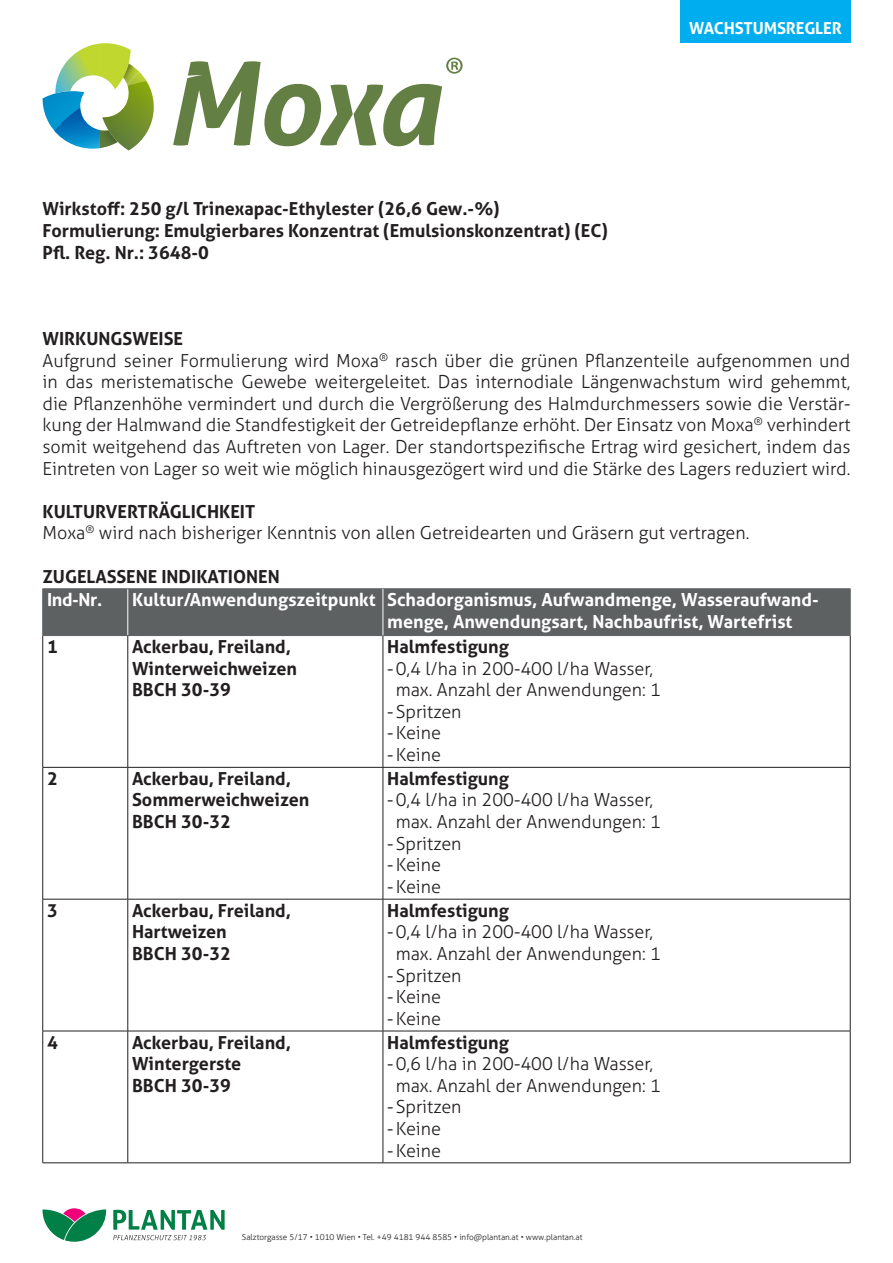
<style>
.page{position:relative;width:893px;height:1263px;background:#fff}
.page>*{position:absolute;margin:0;border:0;box-sizing:border-box;transform-origin:0 0}
.Broodtekst{font:300 18px/21.6px "Aller";color:#231f20;text-align:center}
.Broodtekst-2{font:700 18px/21.6px "Aller";color:#231f20}
.t1{font:700 18px/21.6px "Aller";color:#fff}
.t2{font:700 16.5px "Aller";letter-spacing:-.01em;color:#fff}
.t3{font:300 8.25px "Aller";color:#231f20}
</style>
<div class="page">
<div style="left:680px;top:0;width:170px;height:43px;background:#00aeef"></div>
<svg style="left:43px;top:1208px;width:63px;height:34px"></svg>
<svg style="left:113px;top:1210px;width:112px;height:30px"></svg>
<div style="left:43px;top:589px;width:807px;height:46px;background:#5d6161"></div>
<hr style="left:128px;top:636px;width:1px;height:131px;background:#231f20">
<hr style="left:383px;top:636px;width:1px;height:131px;background:#231f20">
<hr style="left:128px;top:767px;width:255px;height:1px;background:#231f20">
<hr style="left:128px;top:767px;width:1px;height:132px;background:#231f20">
<hr style="left:383px;top:767px;width:1px;height:132px;background:#231f20">
<hr style="left:128px;top:899px;width:255px;height:1px;background:#231f20">
<hr style="left:128px;top:899px;width:1px;height:132px;background:#231f20">
<hr style="left:383px;top:899px;width:1px;height:132px;background:#231f20">
<hr style="left:128px;top:1031px;width:255px;height:1px;background:#231f20">
<hr style="left:128px;top:1031px;width:1px;height:131px;background:#231f20">
<hr style="left:383px;top:1031px;width:1px;height:131px;background:#231f20">
<hr style="left:128px;top:1162px;width:255px;height:1px;background:#231f20">
<hr style="left:128px;top:589px;width:1px;height:46px;background:#fff">
<hr style="left:42px;top:636px;width:1px;height:131px;background:#231f20">
<hr style="left:850px;top:636px;width:1px;height:131px;background:#231f20">
<hr style="left:43px;top:767px;width:85px;height:1px;background:#231f20">
<hr style="left:42px;top:767px;width:1px;height:132px;background:#231f20">
<hr style="left:383px;top:767px;width:467px;height:1px;background:#231f20">
<hr style="left:850px;top:767px;width:1px;height:132px;background:#231f20">
<hr style="left:43px;top:899px;width:85px;height:1px;background:#231f20">
<hr style="left:42px;top:899px;width:1px;height:132px;background:#231f20">
<hr style="left:383px;top:899px;width:467px;height:1px;background:#231f20">
<hr style="left:850px;top:899px;width:1px;height:132px;background:#231f20">
<hr style="left:43px;top:1031px;width:85px;height:1px;background:#231f20">
<hr style="left:42px;top:1031px;width:1px;height:131px;background:#231f20">
<hr style="left:383px;top:1031px;width:467px;height:1px;background:#231f20">
<hr style="left:850px;top:1031px;width:1px;height:131px;background:#231f20">
<hr style="left:43px;top:1162px;width:85px;height:1px;background:#231f20">
<hr style="left:383px;top:1162px;width:467px;height:1px;background:#231f20">
<hr style="left:43px;top:588px;width:85px;height:1px;background:#5d6161">
<hr style="left:42px;top:589px;width:1px;height:46px;background:#5d6161">
<hr style="left:128px;top:588px;width:255px;height:1px;background:#5d6161">
<hr style="left:383px;top:588px;width:467px;height:1px;background:#5d6161">
<hr style="left:850px;top:589px;width:1px;height:46px;background:#5d6161">
<hr style="left:43px;top:635px;width:85px;height:1px;background:#5d6161">
<hr style="left:128px;top:635px;width:255px;height:1px;background:#5d6161">
<hr style="left:383px;top:635px;width:467px;height:1px;background:#5d6161">
<hr style="left:383px;top:589px;width:1px;height:46px;background:#fff">
<svg style="left:43px;top:43px;width:111px;height:108px"></svg>
<svg style="left:173px;top:58px;width:290px;height:88px"></svg>
<p class="Broodtekst-2" style="left:43px;top:198px;width:459px">Wirkstoff: 250 g/l Trinexapac-Ethylester (26,6 Gew.-%)</p>
<p class="Broodtekst-2" style="left:43px;top:220px;width:567px">Formulierung: Emulgierbares Konzentrat (Emulsionskonzentrat) (EC)</p>
<p class="Broodtekst-2" style="left:43px;top:241px;width:168px">Pfl. Reg. Nr.: 3648-0</p>
<p class="t2" style="left:689px;top:18px;width:154px">WACHSTUMSREGLER</p>
<p class="Broodtekst-2" style="left:43px;top:328px;width:142px">WIRKUNGSWEISE</p>
<p class="Broodtekst" style="left:43px;top:349px;width:809px;text-align:justify">Aufgrund seiner Formulierung wird Moxa<sup>®</sup> rasch über die grünen Pflanzenteile aufgenommen und in das meristematische Gewebe weitergeleitet. Das internodiale Längenwachstum wird gehemmt, die Pflanzenhöhe vermindert und durch die Vergrößerung des Halmdurchmessers sowie die Verstär&shy;kung der Halmwand die Standfestigkeit der Getreidepflanze erhöht. Der Einsatz von Moxa<sup>®</sup> verhindert somit weitgehend das Auftreten von Lager. Der standortspezifische Ertrag wird gesichert, indem das Eintreten von Lager so weit wie möglich hinausgezögert wird und die Stärke des Lagers reduziert wird.</p>
<p class="Broodtekst-2" style="left:43px;top:500px;width:214px">KULTURVERTRÄGLICHKEIT</p>
<p class="Broodtekst" style="left:43px;top:522px;width:708px">Moxa<sup>®</sup> wird nach bisheriger Kenntnis von allen Getreidearten und Gräsern gut vertragen.</p>
<p class="Broodtekst-2" style="left:43px;top:565px;width:239px">ZUGELASSENE INDIKATIONEN</p>
<p class="t1" style="left:47px;top:589px;width:57px">Ind-Nr.</p>
<p class="t1" style="left:132px;top:589px;width:245px">Kultur/Anwendungszeitpunkt</p>
<p class="t1" style="left:387px;top:589px;width:433px">Schadorganismus, Aufwandmenge, Wasseraufwand&shy;menge, Anwendungsart, Nachbaufrist, Wartefrist</p>
<p class="Broodtekst-2" style="left:47px;top:636px;width:12px">1</p>
<p class="Broodtekst-2" style="left:132px;top:636px;width:166px">Ackerbau, Freiland,<br>Winterweichweizen</p>
<p class="Broodtekst-2" style="left:132px;top:679px;width:100px">BBCH 30-39</p>
<p class="Broodtekst-2" style="left:387px;top:636px;width:123px">Halmfestigung</p>
<p class="Broodtekst" style="left:387px;top:657px;width:275px">-0,4 l/ha in 200-400 l/ha Wasser, max. Anzahl der Anwendungen: 1</p>
<p class="Broodtekst" style="left:387px;top:701px;width:76px">-Spritzen</p>
<p class="Broodtekst" style="left:387px;top:722px;width:55px">-Keine</p>
<p class="Broodtekst" style="left:387px;top:744px;width:55px">-Keine</p>
<p class="Broodtekst-2" style="left:47px;top:767px;width:12px">2</p>
<p class="Broodtekst-2" style="left:132px;top:767px;width:179px">Ackerbau, Freiland,<br>Sommerweichweizen</p>
<p class="Broodtekst-2" style="left:132px;top:811px;width:100px">BBCH 30-32</p>
<p class="Broodtekst-2" style="left:387px;top:767px;width:123px">Halmfestigung</p>
<p class="Broodtekst" style="left:387px;top:789px;width:275px">-0,4 l/ha in 200-400 l/ha Wasser, max. Anzahl der Anwendungen: 1</p>
<p class="Broodtekst" style="left:387px;top:832px;width:76px">-Spritzen</p>
<p class="Broodtekst" style="left:387px;top:854px;width:55px">-Keine</p>
<p class="Broodtekst" style="left:387px;top:876px;width:55px">-Keine</p>
<p class="Broodtekst-2" style="left:47px;top:899px;width:12px">3</p>
<p class="Broodtekst-2" style="left:132px;top:899px;width:161px">Ackerbau, Freiland,<br>Hartweizen</p>
<p class="Broodtekst-2" style="left:132px;top:942px;width:100px">BBCH 30-32</p>
<p class="Broodtekst-2" style="left:387px;top:899px;width:123px">Halmfestigung</p>
<p class="Broodtekst" style="left:387px;top:921px;width:275px">-0,4 l/ha in 200-400 l/ha Wasser, max. Anzahl der Anwendungen: 1</p>
<p class="Broodtekst" style="left:387px;top:964px;width:76px">-Spritzen</p>
<p class="Broodtekst" style="left:387px;top:986px;width:55px">-Keine</p>
<p class="Broodtekst" style="left:387px;top:1007px;width:55px">-Keine</p>
<p class="Broodtekst-2" style="left:47px;top:1031px;width:12px">4</p>
<p class="Broodtekst-2" style="left:132px;top:1031px;width:161px">Ackerbau, Freiland,<br>Wintergerste</p>
<p class="Broodtekst-2" style="left:132px;top:1074px;width:100px">BBCH 30-39</p>
<p class="Broodtekst-2" style="left:387px;top:1031px;width:123px">Halmfestigung</p>
<p class="Broodtekst" style="left:387px;top:1053px;width:275px">-0,6 l/ha in 200-400 l/ha Wasser, max. Anzahl der Anwendungen: 1</p>
<p class="Broodtekst" style="left:387px;top:1096px;width:76px">-Spritzen</p>
<p class="Broodtekst" style="left:387px;top:1118px;width:55px">-Keine</p>
<p class="Broodtekst" style="left:387px;top:1139px;width:55px">-Keine</p>
<p class="t3" style="left:242px;top:1232px;width:342px">Salztorgasse 5/17 • 1010 Wien • Tel. +49 4181 944 8585 • info@plantan.at • www.plantan.at</p>
</div>
